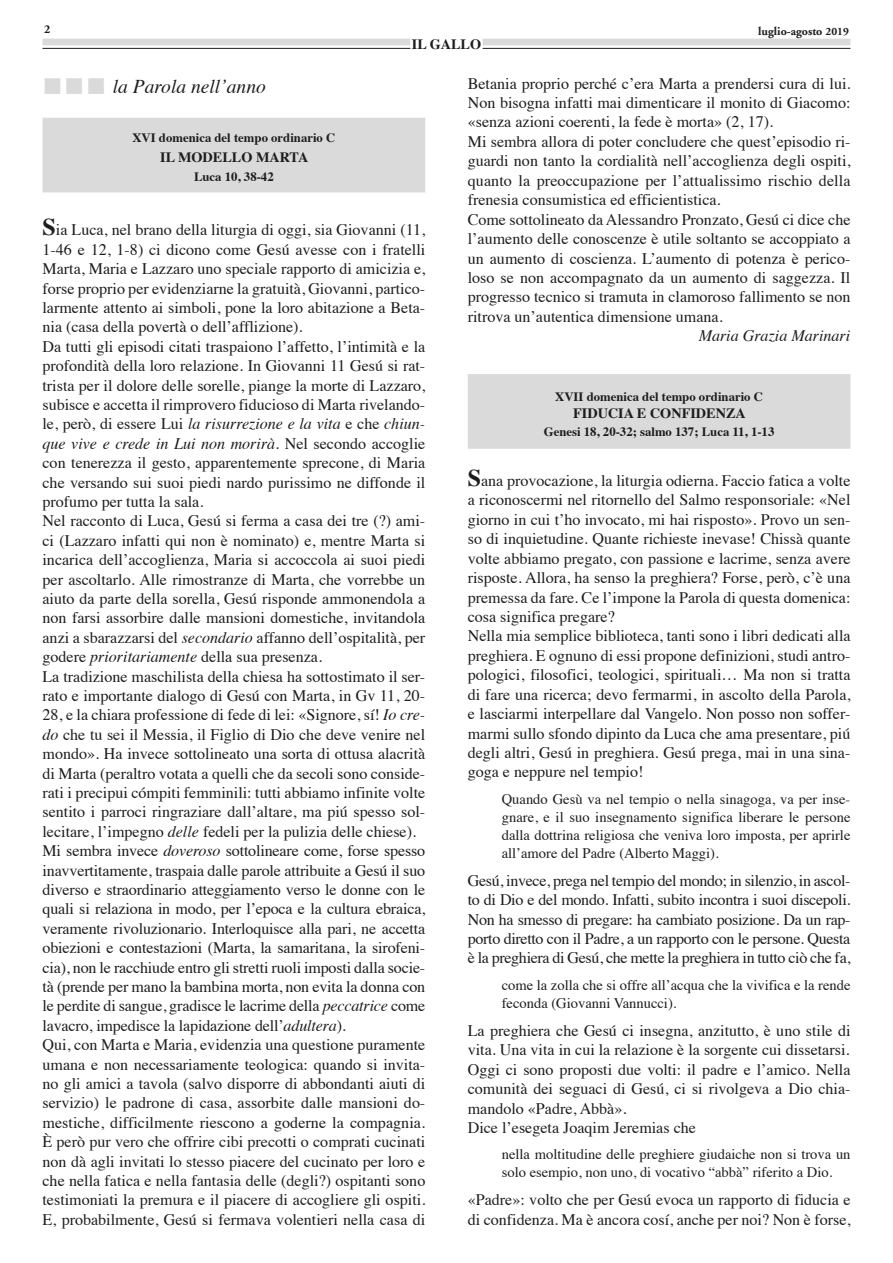
<style>
.page{position:relative;width:893px;height:1263px;background:#fff}
.page>*{position:absolute;margin:0;border:0;box-sizing:border-box;transform-origin:0 0}
.t1{font:italic 19.5px "Times";color:#1d1d1b}
.t2{font:16.05px/19.4px "Times";color:#1d1d1b}
.t3{font:italic 16.05px "Times";color:#1d1d1b}
.t4{font:14.55px/18px "Times";color:#1d1d1b}
.t5{font:700 14.25px "Times";color:#1d1d1b}
.t6{font:700 12.75px "Times";color:#1d1d1b}
.t7{font:700 12px "Adobe Garamond";color:#1d1d1b}
.s1{font-size:11.25px}
.s2{color:#dadada}
.s3{font-weight:700;font-size:24px}
.s4{font-style:italic}
</style>
<div class="page">
<hr style="left:43px;top:48px;width:367px;height:1px;background:#1d1d1b">
<hr style="left:483px;top:48px;width:367px;height:1px;background:#1d1d1b">
<div style="left:43px;top:39px;width:367px;height:6px;background:#dadada"></div>
<div style="left:483px;top:39px;width:367px;height:6px;background:#dadada"></div>
<div style="left:43px;top:118px;width:382px;height:74px;background:#dadada"></div>
<div style="left:468px;top:374px;width:382px;height:75px;background:#dadada"></div>
<p class="t7" style="left:44px;top:23px;width:8px">2</p>
<p class="t5" style="left:412px;top:30px;width:71px">IL GALLO</p>
<p class="t7" style="left:758px;top:25px;width:92px">luglio-agosto <span class="s1">2019</span></p>
<p class="t1" style="left:43px;top:69px;width:225px"><span class="s2">■■■</span> la Parola nell’anno</p>
<p class="t6" style="left:132px;top:126px;width:204px">XVI domenica del tempo ordinario C</p>
<p class="t5" style="left:160px;top:143px;width:150px">IL MODELLO MARTA</p>
<p class="t6" style="left:194px;top:165px;width:81px">Luca 10, 38-42</p>
<p class="t2" style="left:43px;top:219px;width:384px"><span class="s3">S</span>ia Luca, nel brano della liturgia di oggi, sia Giovanni (11, 1-46 e 12, 1-8) ci dicono come Gesú avesse con i fratelli Marta, Maria e Lazzaro uno speciale rapporto di amicizia e, forse proprio per evidenziarne la gratuità, Giovanni, partico&shy;larmente attento ai simboli, pone la loro abitazione a Beta&shy;nia (casa della povertà o dell’afflizione).<br>Da tutti gli episodi citati traspaiono l’affetto, l’intimità e la profondità della loro relazione. In Giovanni 11 Gesú si rat&shy;trista per il dolore delle sorelle, piange la morte di Lazzaro, subisce e accetta il rimprovero fiducioso di Marta rivelando&shy;le, però, di essere Lui <span class="s4">la risurrezione e la vita</span> e che <span class="s4">chiun&shy;que vive e crede in Lui non morirà.</span> Nel secondo accoglie con tenerezza il gesto, apparentemente sprecone, di Maria che versando sui suoi piedi nardo purissimo ne diffonde il profumo per tutta la sala.<br>Nel racconto di Luca, Gesú si ferma a casa dei tre (?) ami&shy;ci (Lazzaro infatti qui non è nominato) e, mentre Marta si incarica dell’accoglienza, Maria si accoccola ai suoi piedi per ascoltarlo. Alle rimostranze di Marta, che vorrebbe un aiuto da parte della sorella, Gesú risponde ammonendola a non farsi assorbire dalle mansioni domestiche, invitandola anzi a sbarazzarsi del <span class="s4">secondario</span> affanno dell’ospitalità, per godere <span class="s4">prioritariamente</span> della sua presenza.<br>La tradizione maschilista della chiesa ha sottostimato il ser&shy;rato e importante dialogo di Gesú con Marta, in Gv 11, 20- 28, e la chiara professione di fede di lei: «Signore, sí! <span class="s4">Io cre&shy;do</span> che tu sei il Messia, il Figlio di Dio che deve venire nel mondo». Ha invece sottolineato una sorta di ottusa alacrità di Marta (peraltro votata a quelli che da secoli sono conside&shy;rati i precipui cómpiti femminili: tutti abbiamo infinite volte sentito i parroci ringraziare dall’altare, ma piú spesso sol&shy;lecitare, l’impegno <span class="s4">delle</span> fedeli per la pulizia delle chiese).<br>Mi sembra invece <span class="s4">doveroso</span> sottolineare come, forse spesso inavvertitamente, traspaia dalle parole attribuite a Gesú il suo diverso e straordinario atteggiamento verso le donne con le quali si relaziona in modo, per l’epoca e la cultura ebraica, veramente rivoluzionario. Interloquisce alla pari, ne accetta obiezioni e contestazioni (Marta, la samaritana, la sirofeni&shy;cia), non le racchiude entro gli stretti ruoli imposti dalla socie&shy;tà (prende per mano la bambina morta, non evita la donna con le perdite di sangue, gradisce le lacrime della <span class="s4">peccatrice</span> come lavacro, impedisce la lapidazione dell’<span class="s4">adultera</span>).<br>Qui, con Marta e Maria, evidenzia una questione puramente umana e non necessariamente teologica: quando si invita&shy;no gli amici a tavola (salvo disporre di abbondanti aiuti di servizio) le padrone di casa, assorbite dalle mansioni do&shy;mestiche, difficilmente riescono a goderne la compagnia.<br>È però pur vero che offrire cibi precotti o comprati cucinati non dà agli invitati lo stesso piacere del cucinato per loro e che nella fatica e nella fantasia delle (degli?) ospitanti sono testimoniati la premura e il piacere di accogliere gli ospiti.<br>E, probabilmente, Gesú si fermava volentieri nella casa di</p>
<p class="t2" style="left:468px;top:72px;width:384px">Betania proprio perché c’era Marta a prendersi cura di lui.<br>Non bisogna infatti mai dimenticare il monito di Giacomo: «senza azioni coerenti, la fede è morta» (2, 17).<br>Mi sembra allora di poter concludere che quest’episodio ri&shy;guardi non tanto la cordialità nell’accoglienza degli ospiti, quanto la preoccupazione per l’attualissimo rischio della frenesia consumistica ed efficientistica.<br>Come sottolineato da Alessandro Pronzato, Gesú ci dice che l’aumento delle conoscenze è utile soltanto se accoppiato a un aumento di coscienza. L’aumento di potenza è perico&shy;loso se non accompagnato da un aumento di saggezza. Il progresso tecnico si tramuta in clamoroso fallimento se non ritrova un’autentica dimensione umana.</p>
<p class="t3" style="left:699px;top:322px;width:153px">Maria Grazia Marinari</p>
<p class="t6" style="left:555px;top:385px;width:209px">XVII domenica del tempo ordinario C</p>
<p class="t5" style="left:573px;top:400px;width:174px">FIDUCIA E CONFIDENZA</p>
<p class="t6" style="left:544px;top:419px;width:232px">Genesi 18, 20-32; salmo 137; Luca 11, 1-13</p>
<p class="t2" style="left:468px;top:469px;width:384px"><span class="s3">S</span>ana provocazione, la liturgia odierna. Faccio fatica a volte a riconoscermi nel ritornello del Salmo responsoriale: «Nel giorno in cui t’ho invocato, mi hai risposto». Provo un sen&shy;so di inquietudine. Quante richieste inevase! Chissà quante volte abbiamo pregato, con passione e lacrime, senza avere risposte. Allora, ha senso la preghiera? Forse, però, c’è una premessa da fare. Ce l’impone la Parola di questa domenica: cosa significa pregare?<br>Nella mia semplice biblioteca, tanti sono i libri dedicati alla preghiera. E ognuno di essi propone definizioni, studi antro&shy;pologici, filosofici, teologici, spirituali… Ma non si tratta di fare una ricerca; devo fermarmi, in ascolto della Parola, e lasciarmi interpellare dal Vangelo. Non posso non soffer&shy;marmi sullo sfondo dipinto da Luca che ama presentare, piú degli altri, Gesú in preghiera. Gesú prega, mai in una sina&shy;goga e neppure nel tempio!</p>
<p class="t4" style="left:502px;top:789px;width:350px;text-align:justify">Quando Gesù va nel tempio o nella sinagoga, va per inse&shy;gnare, e il suo insegnamento significa liberare le persone dalla dottrina religiosa che veniva loro imposta, per aprirle all’amore del Padre (Alberto Maggi).</p>
<p class="t2" style="left:468px;top:869px;width:384px;text-align:justify">Gesú, invece, prega nel tempio del mondo; in silenzio, in ascol&shy;to di Dio e del mondo. Infatti, subito incontra i suoi discepoli.<br>Non ha smesso di pregare: ha cambiato posizione. Da un rap&shy;porto diretto con il Padre, a un rapporto con le persone. Questa è la preghiera di Gesú, che mette la preghiera in tutto ciò che fa,</p>
<p class="t4" style="left:502px;top:975px;width:350px">come la zolla che si offre all’acqua che la vivifica e la rende feconda (Giovanni Vannucci).</p>
<p class="t2" style="left:468px;top:1019px;width:384px">La preghiera che Gesú ci insegna, anzitutto, è uno stile di vita. Una vita in cui la relazione è la sorgente cui dissetarsi.<br>Oggi ci sono proposti due volti: il padre e l’amico. Nella comunità dei seguaci di Gesú, ci si rivolgeva a Dio chia&shy;mandolo «Padre, Abbà».<br>Dice l’esegeta Joaqim Jeremias che</p>
<p class="t4" style="left:502px;top:1144px;width:350px">nella moltitudine delle preghiere giudaiche non si trova un solo esempio, non uno, di vocativo “abbà” riferito a Dio.</p>
<p class="t2" style="left:468px;top:1189px;width:384px">«Padre»: volto che per Gesú evoca un rapporto di fiducia e di confidenza. Ma è ancora cosí, anche per noi? Non è forse,</p>
</div>
